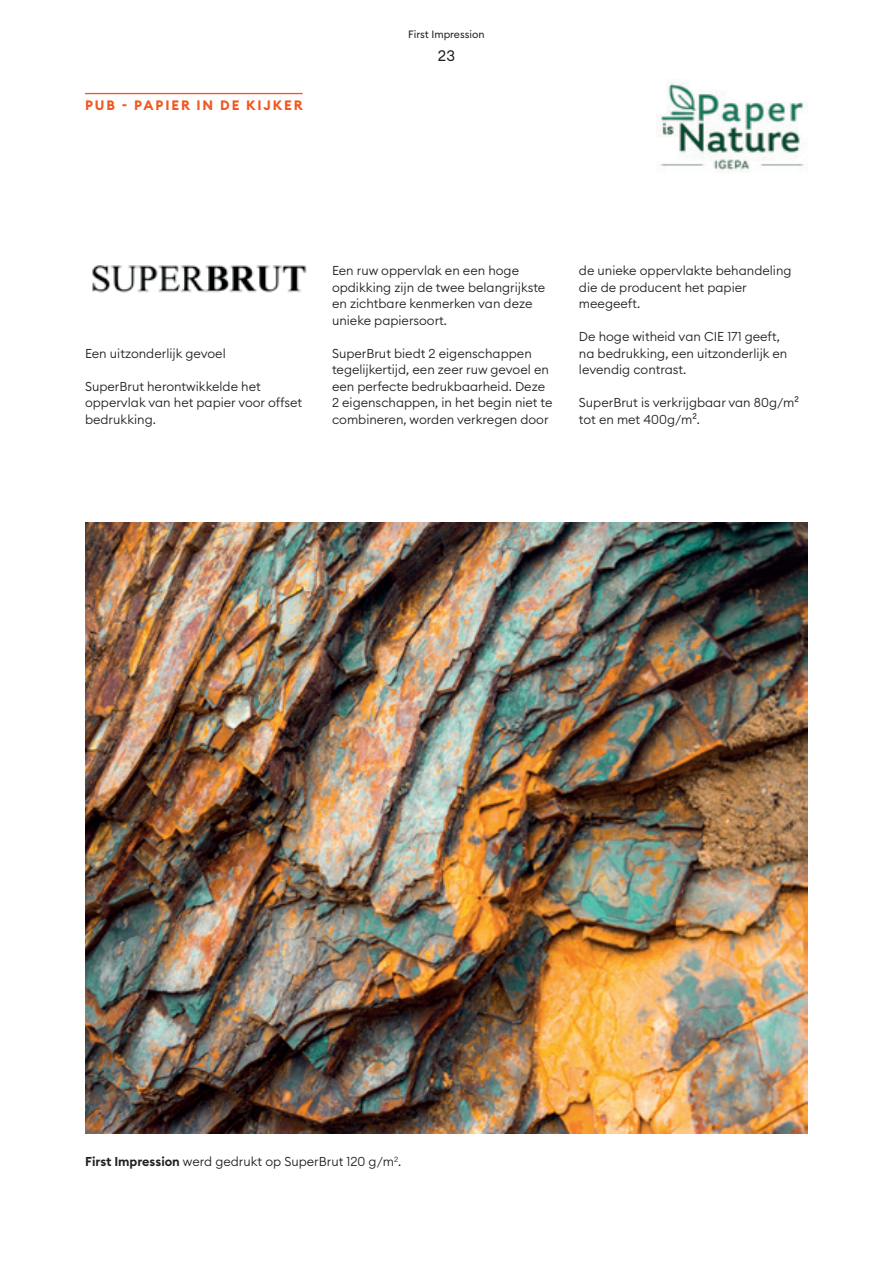
<style>
.page{position:relative;width:893px;height:1263px;background:#fff}
.page>*{position:absolute;margin:0;border:0;box-sizing:border-box;transform-origin:0 0}
.t1{font:15px "Euclid Circular B";color:#231f20}
.t2{font:700 13.5px "Euclid Circular B";letter-spacing:.14em;color:#f15921}
.t3{font:300 12.75px/16.5px "Euclid Circular B";color:#231f20}
.t4{font:10.5px "Euclid Circular B";color:#231f20}
.s1{font-weight:600}
</style>
<div class="page">
<hr style="left:85px;top:93px;width:218px;height:1px;background:#f15921">
<img style="left:85px;top:523px;width:723px;height:610px">
<img style="left:659px;top:82px;width:145px;height:91px">
<img style="left:92px;top:265px;width:215px;height:28px">
<p class="t2" style="left:85px;top:97px;width:219px">PUB - PAPIER IN DE KIJKER</p>
<p class="t4" style="left:408px;top:28px;width:78px">First Impression</p>
<p class="t1" style="left:438px;top:46px;width:19px">23</p>
<p class="t3" style="left:85px;top:345px;width:142px">Een uitzonderlijk gevoel</p>
<p class="t3" style="left:85px;top:378px;width:219px">SuperBrut herontwikkelde het oppervlak van het papier voor offset bedrukking.</p>
<p class="t3" style="left:332px;top:262px;width:215px">Een ruw oppervlak en een hoge opdikking zijn de twee belangrijkste en zichtbare kenmerken van deze unieke papiersoort.</p>
<p class="t3" style="left:332px;top:345px;width:222px">SuperBrut biedt 2 eigenschappen tegelijkertijd, een zeer ruw gevoel en een perfecte bedrukbaarheid. Deze 2 eigenschappen, in het begin niet te combineren, worden verkregen door</p>
<p class="t3" style="left:579px;top:262px;width:214px">de unieke oppervlakte behandeling die de producent het papier meegeeft.</p>
<p class="t3" style="left:579px;top:328px;width:210px">De hoge witheid van CIE 171 geeft, na bedrukking, een uitzonderlijk en levendig contrast.</p>
<p class="t3" style="left:579px;top:394px;width:221px">SuperBrut is verkrijgbaar van 80g/m² tot en met 400g/m².</p>
<p class="t3" style="left:85px;top:1153px;width:317px"><span class="s1">First Impression</span> werd gedrukt op SuperBrut 120 g/m<sup>2</sup>.</p>
</div>
